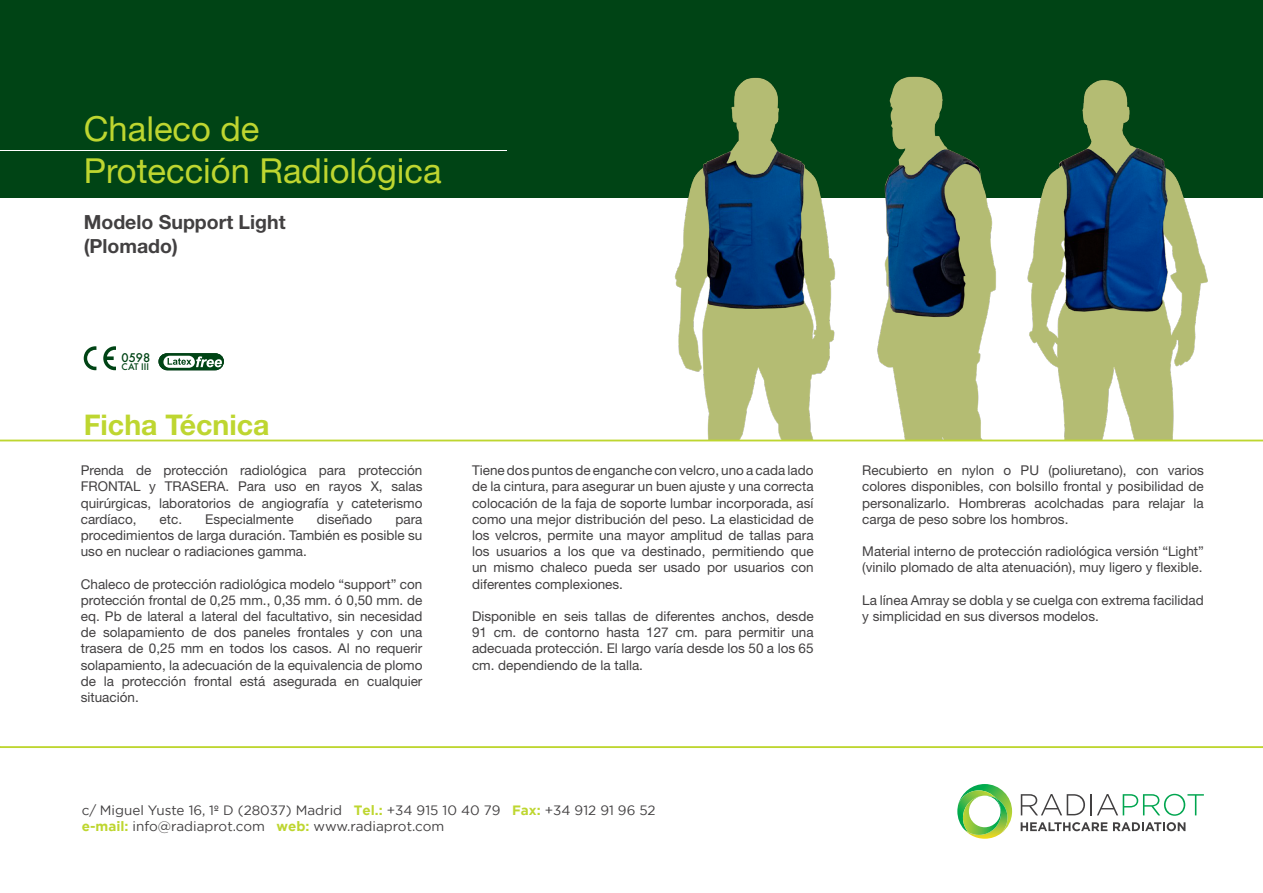
<style>
.page{position:relative;width:1263px;height:893px;background:#fff}
.page>*{position:absolute;margin:0;border:0;box-sizing:border-box;transform-origin:0 0}
.t1{font:34.5px "Helvetica Neue LT Std";color:#bed630}
.t2{font:700 28.5px "Helvetica Neue LT Std";color:#bed630}
.t3{font:700 19.5px "Helvetica Neue LT Std";color:#424041}
.t4{font:13.5px/16.2px "Helvetica Neue LT Std";color:#424041;text-align:justify}
.t5{font:13.5px "Gotham";color:#424041}
.t6{font:500 11.7px "Futura";color:#004415}
.t7{font:500 8.85px "Futura";color:#004415}
.s1{font-weight:700;color:#bed630}
</style>
<div class="page">
<div style="left:0;top:0;width:1263px;height:197px;background:#004415"></div>
<img style="left:643px;top:76px;width:578px;height:364px">
<div style="left:0;top:440px;width:1263px;height:1px;border:1px solid #bed630"></div>
<svg style="left:957px;top:784px;width:55px;height:55px"></svg>
<svg style="left:1021px;top:794px;width:64px;height:21px"></svg>
<hr style="left:1090px;top:794px;width:2px;height:21px;background:#424041">
<svg style="left:1097px;top:794px;width:107px;height:22px"></svg>
<svg style="left:1021px;top:822px;width:86px;height:9px"></svg>
<svg style="left:1113px;top:822px;width:72px;height:9px"></svg>
<div style="left:0;top:746px;width:1263px;height:2px;border:1px solid #bed630"></div>
<hr style="left:0;top:151px;width:507px;height:1px;background:#fff">
<svg style="left:84px;top:346px;width:12px;height:24px"></svg>
<svg style="left:103px;top:346px;width:13px;height:24px"></svg>
<svg style="left:159px;top:353px;width:65px;height:17px"></svg>
<svg style="left:163px;top:356px;width:32px;height:12px"></svg>
<svg style="left:168px;top:356px;width:54px;height:11px"></svg>
<p class="t1" style="left:84px;top:108px;width:177px">Chaleco de</p>
<p class="t1" style="left:84px;top:150px;width:359px">Protección Radiológica</p>
<p class="t3" style="left:84px;top:210px;width:203px">Modelo Support Light</p>
<p class="t3" style="left:84px;top:234px;width:96px">(Plomado)</p>
<p class="t6" style="left:122px;top:350px;width:30px">0598</p>
<p class="t7" style="left:122px;top:361px;width:29px">CAT III</p>
<p class="t2" style="left:84px;top:407px;width:187px">Ficha Técnica</p>
<p class="t4" style="left:81px;top:462px;width:343px">Prenda de protección radiológica para protección FRONTAL y TRASERA. Para uso en rayos X, salas quirúrgicas, laboratorios de angiografía y cateterismo cardíaco,</p>
<p class="t4" style="left:160px;top:511px;width:24px">etc.</p>
<p class="t4" style="left:205px;top:511px;width:90px">Especialmente</p>
<p class="t4" style="left:317px;top:511px;width:57px">diseñado</p>
<p class="t4" style="left:81px;top:511px;width:343px;text-indent:315px">para procedimientos de larga duración. También es posible su uso en nuclear o radiaciones gamma.</p>
<p class="t4" style="left:81px;top:576px;width:343px">Chaleco de protección radiológica modelo “support” con protección frontal de 0,25 mm., 0,35 mm. ó 0,50 mm. de eq. Pb de lateral a lateral del facultativo, sin necesidad de solapamiento de dos paneles frontales y con una trasera de 0,25 mm en todos los casos. Al no requerir solapamiento, la adecuación de la equivalencia de plomo de la protección frontal está asegurada en cualquier situación.</p>
<p class="t4" style="left:472px;top:462px;width:343px">Tiene dos puntos de enganche con velcro, uno a cada lado de la cintura, para asegurar un buen ajuste y una correcta colocación de la faja de soporte lumbar incorporada, así como una mejor distribución del peso. La elasticidad de los velcros, permite una mayor amplitud de tallas para los usuarios a los que va destinado, permitiendo que un mismo chaleco pueda ser usado por usuarios con diferentes complexiones.</p>
<p class="t4" style="left:472px;top:608px;width:343px">Disponible en seis tallas de diferentes anchos, desde 91 cm. de contorno hasta 127 cm. para permitir una adecuada protección. El largo varía desde los 50 a los 65 cm. dependiendo de la talla.</p>
<p class="t5" style="left:82px;top:801px;width:575px">c/ Miguel Yuste 16, 1º D (28037) Madrid <span class="s1">Tel.:</span> +34 915 10 40 79 <span class="s1">Fax:</span> +34 912 91 96 52</p>
<p class="t5" style="left:82px;top:817px;width:364px"><span class="s1">e-mail:</span> info@radiaprot.com <span class="s1">web:</span> www.radiaprot.com</p>
<p class="t4" style="left:862px;top:462px;width:343px">Recubierto en nylon o PU (poliuretano), con varios colores disponibles, con bolsillo frontal y posibilidad de personalizarlo. Hombreras acolchadas para relajar la carga de peso sobre los hombros.</p>
<p class="t4" style="left:862px;top:543px;width:343px">Material interno de protección radiológica versión “Light” (vinilo plomado de alta atenuación), muy ligero y flexible.</p>
<p class="t4" style="left:862px;top:592px;width:343px">La línea Amray se dobla y se cuelga con extrema facilidad y simplicidad en sus diversos modelos.</p>
</div>
